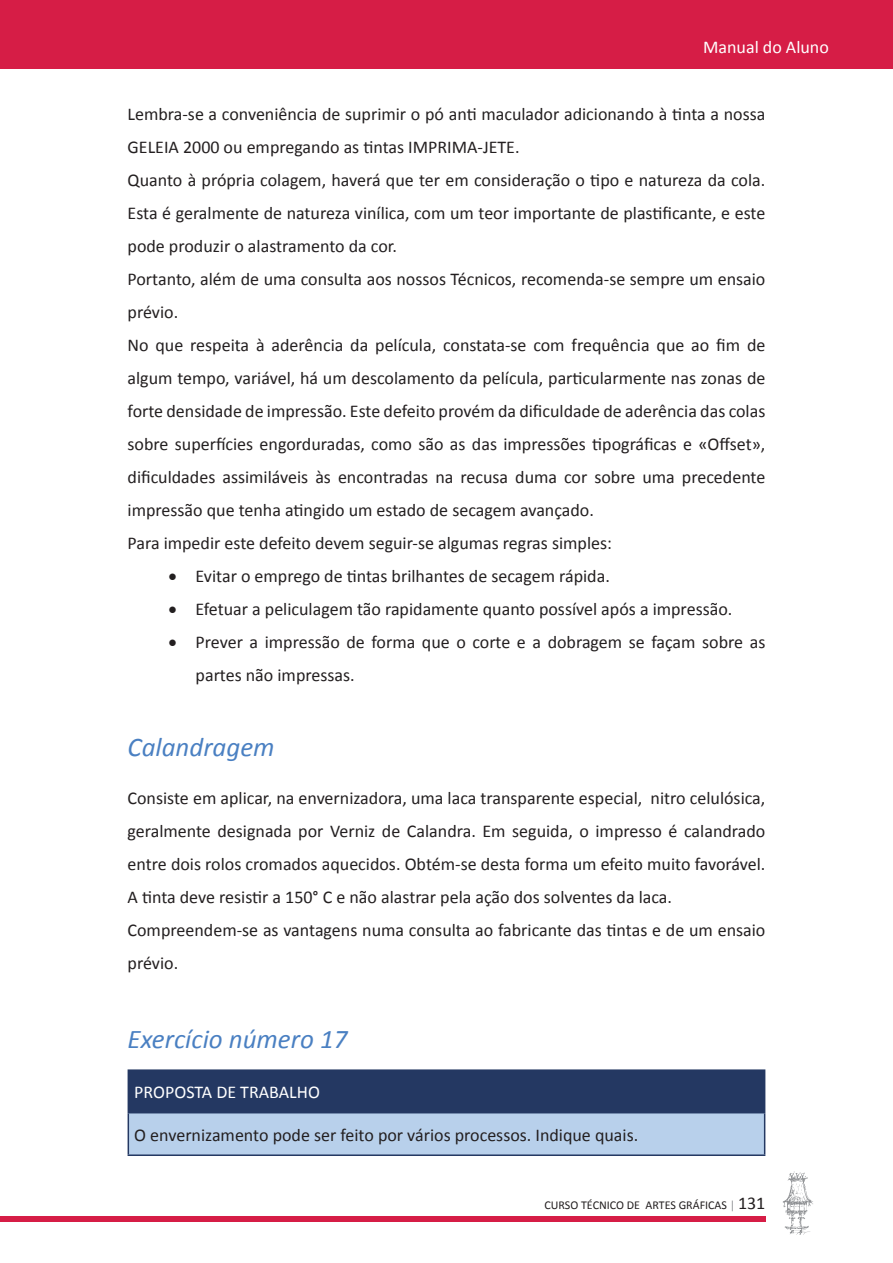
<style>
.page{position:relative;width:893px;height:1263px;background:#fff}
.page>*{position:absolute;margin:0;border:0;box-sizing:border-box;transform-origin:0 0}
.Tx_Subtítulo{font:italic 27px "Calibri";color:#4a80c2}
.Tx_Normal{font:18px/33px "Calibri";color:#231f20}
.Tx_Normal-2{font:18px "Calibri";color:#fff}
.t1{font:12px "Calibri";color:#231f20}
.s1{color:#8f9194}
.s2{font-size:18px}
</style>
<div class="page">
<div style="left:0;top:1216px;width:765px;height:5px;background:#d61d46"></div>
<div style="left:0;top:0;width:893px;height:68px;background:#d61d46"></div>
<svg style="left:783px;top:1171px;width:30px;height:64px"></svg>
<div style="left:128px;top:1070px;width:637px;height:43px;background:#243862"></div>
<div style="left:128px;top:1113px;width:637px;height:42px;background:#b8d0eb"></div>
<hr style="left:128px;top:1069px;width:637px;height:2px;background:#243862">
<hr style="left:128px;top:1113px;width:1px;height:41px;background:#243862">
<hr style="left:764px;top:1113px;width:1px;height:41px;background:#243862">
<hr style="left:128px;top:1154px;width:637px;height:2px;background:#243862">
<p class="Tx_Normal-2" style="left:703px;top:35px;width:127px">Manual do Aluno</p>
<p class="Tx_Normal" style="left:128px;top:97px;width:639px">Lembra-se a conveniência de suprimir o pó anti maculador adicionando à tinta a nossa<br>GELEIA 2000 ou empregando as tintas IMPRIMA-JETE.</p>
<p class="Tx_Normal" style="left:128px;top:163px;width:639px;text-align:justify">Quanto à própria colagem, haverá que ter em consideração o tipo e natureza da cola.<br>Esta é geralmente de natureza vinílica, com um teor importante de plastificante, e este pode produzir o alastramento da cor.</p>
<p class="Tx_Normal" style="left:128px;top:262px;width:639px">Portanto, além de uma consulta aos nossos Técnicos, recomenda-se sempre um ensaio prévio.</p>
<p class="Tx_Normal" style="left:128px;top:328px;width:639px;text-align:justify">No que respeita à aderência da película, constata-se com frequência que ao fim de algum tempo, variável, há um descolamento da película, particularmente nas zonas de forte densidade de impressão. Este defeito provém da dificuldade de aderência das colas sobre superfícies engorduradas, como são as das impressões tipográficas e «Offset», dificuldades assimiláveis às encontradas na recusa duma cor sobre uma precedente impressão que tenha atingido um estado de secagem avançado.</p>
<p class="Tx_Normal" style="left:128px;top:526px;width:486px">Para impedir este defeito devem seguir-se algumas regras simples:</p>
<p class="Tx_Normal" style="left:169px;top:559px;width:443px">• Evitar o emprego de tintas brilhantes de secagem rápida.</p>
<p class="Tx_Normal" style="left:169px;top:592px;width:565px">• Efetuar a peliculagem tão rapidamente quanto possível após a impressão.</p>
<p class="Tx_Normal" style="left:196px;top:625px;width:571px;text-indent:-27px">• Prever a impressão de forma que o corte e a dobragem se façam sobre as partes não impressas.</p>
<p class="Tx_Subtítulo" style="left:128px;top:728px;width:149px">Calandragem</p>
<p class="Tx_Normal" style="left:128px;top:781px;width:639px;text-align:justify">Consiste em aplicar, na envernizadora, uma laca transparente especial, nitro celulósica, geralmente designada por Verniz de Calandra. Em seguida, o impresso é calandrado entre dois rolos cromados aquecidos. Obtém-se desta forma um efeito muito favorável.<br>A tinta deve resistir a 150° C e não alastrar pela ação dos solventes da laca.</p>
<p class="Tx_Normal" style="left:128px;top:913px;width:639px">Compreendem-se as vantagens numa consulta ao fabricante das tintas e de um ensaio prévio.</p>
<p class="Tx_Subtítulo" style="left:128px;top:1021px;width:221px">Exercício número 17</p>
<p class="Tx_Normal-2" style="left:134px;top:1081px;width:187px">PROPOSTA DE TRABALHO</p>
<p class="Tx_Normal" style="left:134px;top:1118px;width:505px">O envernizamento pode ser feito por vários processos. Indique quais.</p>
<p class="t1" style="left:544px;top:1197px;width:222px">CURSO TÉCNICO DE ARTES GRÁFICAS <span class="s1">|</span> <span class="s2">131</span></p>
</div>
